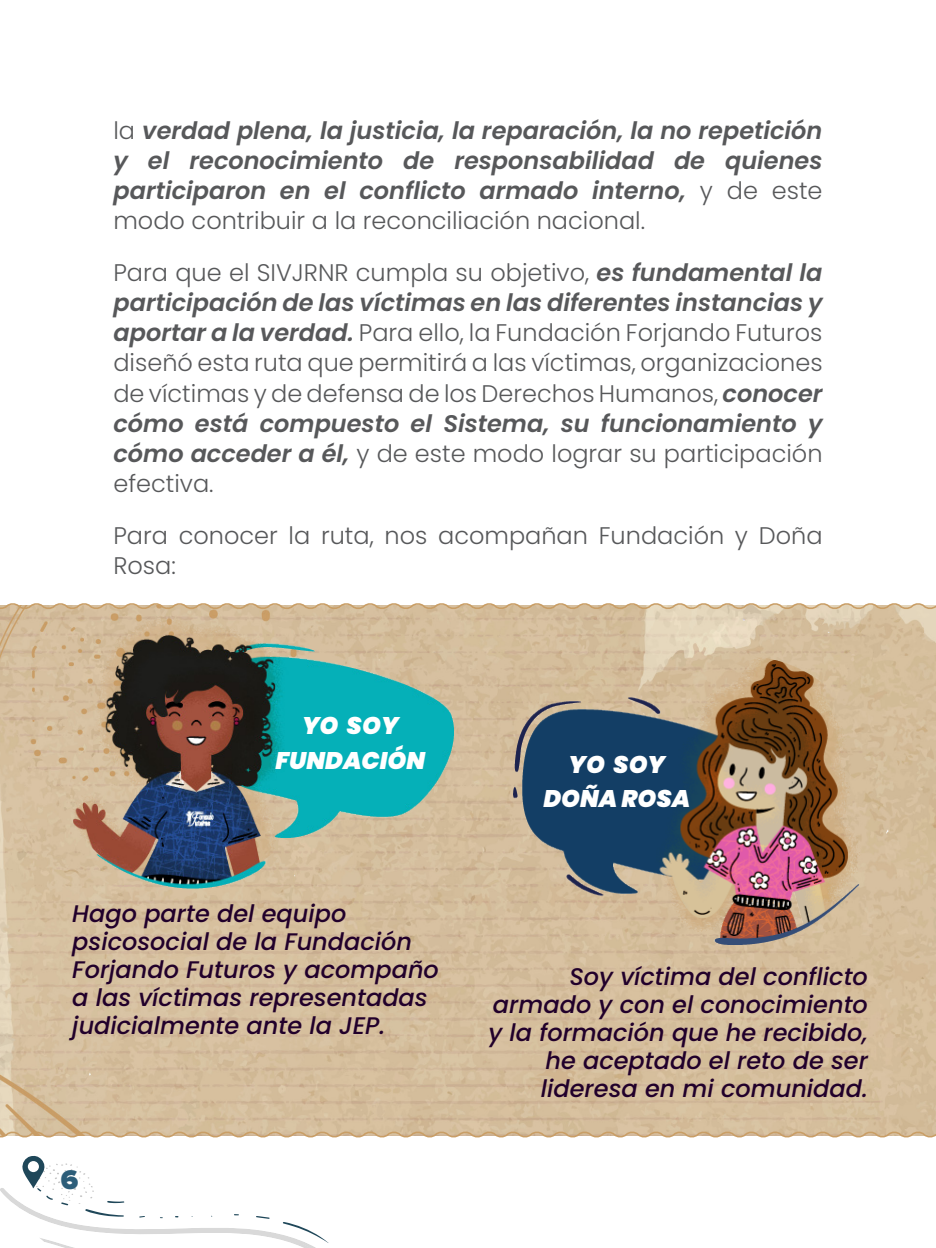
<style>
.page{position:relative;width:936px;height:1248px;background:#fff}
.page>*{position:absolute;margin:0;border:0;box-sizing:border-box;transform-origin:0 0}
.t1{font:900 28px "Proxima Nova";color:#2c5d79}
.t2{font:300 24px/30px "Poppins";color:#57585a;text-align:justify}
.t3{font:italic 500 24px/28px "Poppins";color:#21002b}
.t4{font:italic 600 24px/30px "Poppins";color:#57585a;text-align:justify}
.t5{font:italic 900 24px "Poppins";color:#fff}
.s1{font-weight:300;font-style:normal}
.s2{font-weight:600;font-style:italic}
</style>
<div class="page">
<svg style="left:0;top:1155px;width:329px;height:92px"></svg>
<img style="left:0;top:611px;width:935px;height:518px">
<img style="left:51px;top:611px;width:402px;height:277px">
<img style="left:513px;top:656px;width:364px;height:288px">
<svg style="left:0;top:1129px;width:935px;height:9px"></svg>
<svg style="left:0;top:603px;width:935px;height:8px"></svg>
<p class="t4" style="left:113px;top:115px;width:710px"><span class="s1">la</span> verdad plena, la justicia, la reparación, la no repetición y el reconocimiento de responsabilidad de quienes participaron en el conflicto armado interno, <span class="s1">y de este modo contribuir a la reconciliación nacional.</span></p>
<p class="t2" style="left:113px;top:258px;width:710px">Para que el SIVJRNR cumpla su objetivo, <span class="s2">es fundamental la participación de las víctimas en las diferentes instancias y aportar a la verdad.</span> Para ello, la Fundación Forjando Futuros diseñó esta ruta que permitirá a las víctimas, organizaciones de víctimas y de defensa de los Derechos Humanos, <span class="s2">conocer cómo está compuesto el Sistema, su funcionamiento y cómo acceder a él,</span> y de este modo lograr su participación efectiva.</p>
<p class="t2" style="left:113px;top:521px;width:710px">Para conocer la ruta, nos acompañan Fundación y Doña<br>Rosa:</p>
<p class="t5" style="left:302px;top:712px;width:98px">YO SOY</p>
<p class="t5" style="left:275px;top:746px;width:151px">FUNDACIÓN</p>
<p class="t5" style="left:568px;top:750px;width:98px">YO SOY</p>
<p class="t5" style="left:543px;top:784px;width:149px">DOÑA ROSA</p>
<p class="t3" style="left:72px;top:899px;width:368px">Hago parte del equipo psicosocial de la Fundación<br>Forjando Futuros y acompaño a las víctimas representadas judicialmente ante la JEP.</p>
<p class="t1" style="left:61px;top:1163px;width:19px">6</p>
<p class="t3" style="left:488px;top:962px;width:381px;text-align:right">Soy víctima del conflicto armado y con el conocimiento y la formación que he recibido, he aceptado el reto de ser lideresa en mi comunidad.</p>
</div>
